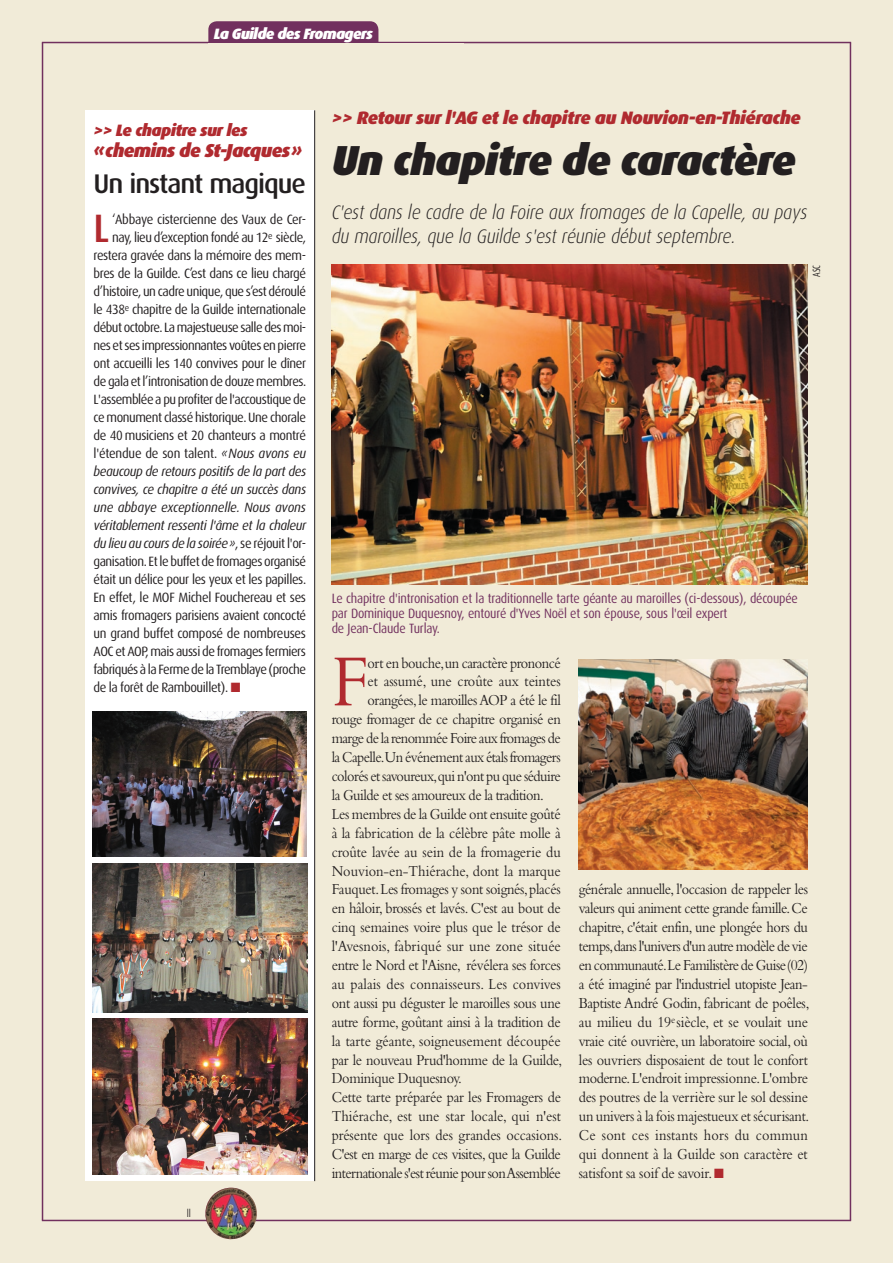
<style>
.page{position:relative;width:893px;height:1263px;background:#f1ebd8}
.page>*{position:absolute;margin:0;border:0;box-sizing:border-box;transform-origin:0 0}
.t1{font:76.65px "Bembo";color:#b02a2f;scale:.9 1}
.t2{font:italic 900 42px "Dax";letter-spacing:-.03em;color:#231f20}
.t3{font:500 39.6px "Dax";color:#b02a2f;scale:.95 1}
.t4{font:500 27px "Dax";letter-spacing:-.04em;color:#231f20}
.t5{font:italic 300 19.65px/24px "Dax";letter-spacing:-.01em;color:#231f20;scale:.9 1}
.t6{font:italic 900 18.75px "Dax";letter-spacing:-.04em;color:#b02a2f}
.t7{font:italic 900 18px "Dax";letter-spacing:-.03em;color:#b02a2f}
.t8{font:italic 900 16.5px "Dax";letter-spacing:-.04em;color:#b02a2f}
.t9{font:15.9px/18.9px "Bembo";letter-spacing:-.02em;color:#231f20;text-align:justify;scale:.9 1}
.t10{font:15.9px "Bembo";color:#231f20;scale:.9 1}
.t11{font:15.9px "Bembo";letter-spacing:-.04em;color:#231f20;scale:.9 1}
.t12{font:15.9px "Bembo";letter-spacing:.005em;color:#231f20;scale:.9 1}
.t13{font:italic 900 15px "Dax";letter-spacing:-.05em;color:#fff}
.t14{font:13.5px "Dax";letter-spacing:-.035em;color:#231f20;scale:.94 1}
.t15{font:13.5px/15px "Dax";letter-spacing:-.015em;color:#71305e;scale:.9 1}
.t16{font:italic 13.5px "Dax";letter-spacing:-.03em;color:#231f20;scale:.94 1}
.t17{font:13.5px "Dax";letter-spacing:-.015em;color:#231f20;scale:.94 1}
.t18{font:italic 13.5px "Dax";letter-spacing:-.01em;color:#231f20;scale:.94 1}
.t19{font:300 12px "Dax";color:#231f20}
.t20{font:10.5px "Dax";color:#231f20;scale:.75 1}
.s1{font-style:italic}
.s2{font-style:normal}
.s3{color:#b02a2f}
</style>
<div class="page">
<div style="left:208px;top:21px;width:170px;height:21px;background:#71305e"></div>
<hr style="left:42px;top:42px;width:809px;height:1px;background:#71305e">
<hr style="left:42px;top:1220px;width:809px;height:1px;background:#71305e">
<hr style="left:850px;top:43px;width:1px;height:1177px;background:#71305e">
<hr style="left:42px;top:43px;width:1px;height:1177px;background:#71305e">
<img style="left:332px;top:264px;width:476px;height:320px">
<img style="left:578px;top:659px;width:230px;height:211px">
<div style="left:85px;top:110px;width:230px;height:1071px;background:#fff"></div>
<hr style="left:314px;top:110px;width:1px;height:1071px;background:#231f20">
<img style="left:92px;top:1019px;width:215px;height:156px">
<img style="left:93px;top:863px;width:214px;height:149px">
<img style="left:92px;top:712px;width:215px;height:145px">
<p class="t13" style="left:214px;top:25px;width:161px">La Guilde des Fromagers</p>
<p class="t8" style="left:94px;top:120px;width:155px">&gt;&gt; Le chapitre sur les</p>
<p class="t6" style="left:94px;top:139px;width:210px">« chemins de St-Jacques »</p>
<h3 class="t4" style="left:94px;top:168px;width:214px">Un instant magique</h3>
<h3 class="t3" style="left:94px;top:206px;width:18px">L</h3>
<p class="t14" style="left:112px;top:211px;width:208px">‘Abbaye cistercienne des Vaux de Cer-</p>
<p class="t14" style="left:112px;top:229px;width:208px">nay, lieu d’exception fondé au 12<sup>e</sup> siècle,</p>
<p class="t14" style="left:94px;top:247px;width:228px">restera gravée dans la mémoire des mem-</p>
<p class="t14" style="left:94px;top:265px;width:228px">bres de la Guilde. C’est dans ce lieu chargé</p>
<p class="t14" style="left:94px;top:283px;width:228px">d’histoire, un cadre unique, que s’est déroulé</p>
<p class="t14" style="left:94px;top:301px;width:228px">le 438<sup>e</sup> chapitre de la Guilde internationale</p>
<p class="t14" style="left:94px;top:319px;width:228px">début octobre. La majestueuse salle des moi-</p>
<p class="t14" style="left:94px;top:337px;width:228px">nes et ses impressionnantes voûtes en pierre</p>
<p class="t14" style="left:94px;top:355px;width:228px">ont accueilli les 140 convives pour le dîner</p>
<p class="t14" style="left:94px;top:373px;width:228px">de gala et l’intronisation de douze membres.</p>
<p class="t14" style="left:94px;top:391px;width:228px">L'assemblée a pu profiter de l'accoustique de</p>
<p class="t14" style="left:94px;top:409px;width:228px">ce monument classé historique. Une chorale</p>
<p class="t14" style="left:94px;top:427px;width:228px">de 40 musiciens et 20 chanteurs a montré</p>
<p class="t17" style="left:94px;top:445px;width:228px">l'étendue de son talent. <span class="s1">« Nous avons eu</span></p>
<p class="t16" style="left:94px;top:463px;width:228px">beaucoup de retours positifs de la part des</p>
<p class="t16" style="left:94px;top:481px;width:228px">convives, ce chapitre a été un succès dans</p>
<p class="t18" style="left:94px;top:499px;width:228px">une abbaye exceptionnelle. Nous avons</p>
<p class="t16" style="left:94px;top:517px;width:228px">véritablement ressenti l'âme et la chaleur</p>
<p class="t16" style="left:94px;top:535px;width:228px">du lieu au cours de la soirée »<span class="s2">, se réjouit l'or-</span></p>
<p class="t14" style="left:94px;top:553px;width:228px">ganisation. Et le buffet de fromages organisé</p>
<p class="t14" style="left:94px;top:571px;width:228px">était un délice pour les yeux et les papilles.</p>
<p class="t14" style="left:94px;top:589px;width:228px">En effet, le MOF Michel Fouchereau et ses</p>
<p class="t14" style="left:94px;top:607px;width:228px">amis fromagers parisiens avaient concocté</p>
<p class="t14" style="left:94px;top:625px;width:228px">un grand buffet composé de nombreuses</p>
<p class="t14" style="left:94px;top:643px;width:228px">AOC et AOP, mais aussi de fromages fermiers</p>
<p class="t14" style="left:94px;top:661px;width:227px">fabriqués à la Ferme de la Tremblaye (proche</p>
<p class="t14" style="left:94px;top:679px;width:158px">de la forêt de Rambouillet). <span class="s3">■</span></p>
<p class="t19" style="left:186px;top:1206px;width:6px">II</p>
<p class="t7" style="left:332px;top:107px;width:471px">&gt;&gt; Retour sur l'AG et le chapitre au Nouvion-en-Thiérache</p>
<h2 class="t2" style="left:332px;top:136px;width:466px">Un chapitre de caractère</h2>
<p class="t5" style="left:332px;top:200px;width:530px">C'est dans le cadre de la Foire aux fromages de la Capelle, au pays du maroilles, que la Guilde s'est réunie début septembre.</p>
<p class="t20" style="left:810px;top:277px;width:18px;rotate:-90deg">ASC</p>
<p class="t15" style="left:332px;top:591px;width:520px">Le chapitre d'intronisation et la traditionnelle tarte géante au maroilles (ci-dessous), découpée par Dominique Duquesnoy, entouré d'Yves Noël et son épouse, sous l'œil expert<br>de Jean-Claude Turlay.</p>
<h1 class="t1" style="left:332px;top:637px;width:42px">F</h1>
<p class="t9" style="left:368px;top:653px;width:216px">ort en bouche, un caractère prononcé</p>
<p class="t9" style="left:368px;top:672px;width:216px">et assumé, une croûte aux teintes</p>
<p class="t9" style="left:368px;top:691px;width:216px">orangées, le maroilles AOP a été le fil</p>
<p class="t9" style="left:332px;top:709px;width:256px">rouge fromager de ce chapitre organisé en</p>
<p class="t11" style="left:332px;top:729px;width:256px">marge de la renommée Foire aux fromages de</p>
<p class="t9" style="left:332px;top:747px;width:256px">la Capelle.Un événement aux étals fromagers</p>
<p class="t9" style="left:332px;top:766px;width:256px">colorés et savoureux,qui n'ont pu que séduire</p>
<p class="t9" style="left:332px;top:785px;width:237px">la Guilde et ses amoureux de la tradition.</p>
<p class="t9" style="left:332px;top:804px;width:256px">Les membres de la Guilde ont ensuite goûté</p>
<p class="t9" style="left:332px;top:823px;width:256px">à la fabrication de la célèbre pâte molle à</p>
<p class="t9" style="left:332px;top:842px;width:256px">croûte lavée au sein de la fromagerie du</p>
<p class="t10" style="left:332px;top:861px;width:256px">Nouvion-en-Thiérache, dont la marque</p>
<p class="t9" style="left:332px;top:880px;width:256px">Fauquet. Les fromages y sont soignés, placés</p>
<p class="t9" style="left:332px;top:898px;width:256px">en hâloir, brossés et lavés. C'est au bout de</p>
<p class="t9" style="left:332px;top:917px;width:256px">cinq semaines voire plus que le trésor de</p>
<p class="t10" style="left:332px;top:937px;width:256px">l'Avesnois, fabriqué sur une zone située</p>
<p class="t9" style="left:332px;top:955px;width:256px">entre le Nord et l'Aisne, révélera ses forces</p>
<p class="t12" style="left:332px;top:975px;width:256px">au palais des connaisseurs. Les convives</p>
<p class="t9" style="left:332px;top:993px;width:256px">ont aussi pu déguster le maroilles sous une</p>
<p class="t9" style="left:332px;top:1012px;width:256px">autre forme, goûtant ainsi à la tradition de</p>
<p class="t9" style="left:332px;top:1031px;width:256px">la tarte géante, soigneusement découpée</p>
<p class="t9" style="left:332px;top:1050px;width:258px">par le nouveau Prud'homme de la Guilde,</p>
<p class="t9" style="left:332px;top:1069px;width:146px">Dominique Duquesnoy.</p>
<p class="t9" style="left:332px;top:1087px;width:256px">Cette tarte préparée par les Fromagers de</p>
<p class="t10" style="left:332px;top:1107px;width:256px">Thiérache, est une star locale, qui n'est</p>
<p class="t9" style="left:332px;top:1125px;width:258px">présente que lors des grandes occasions.</p>
<p class="t9" style="left:332px;top:1144px;width:256px">C'est en marge de ces visites, que la Guilde</p>
<p class="t11" style="left:332px;top:1164px;width:256px">internationale s'est réunie pour son Assemblée</p>
<p class="t9" style="left:579px;top:880px;width:258px">générale annuelle, l'occasion de rappeler les valeurs qui animent cette grande famille. Ce chapitre, c'était enfin, une plongée hors du temps,dans l'univers d'un autre modèle de vie en communauté.Le Familistère de Guise (02) a été imaginé par l'industriel utopiste Jean-Baptiste André Godin, fabricant de poêles, au milieu du 19<sup>e</sup> siècle, et se voulait une vraie cité ouvrière, un laboratoire social, où les ouvriers disposaient de tout le confort moderne. L'endroit impressionne. L'ombre des poutres de la verrière sur le sol dessine un univers à la fois majestueux et sécurisant.<br>Ce sont ces instants hors du commun qui donnent à la Guilde son caractère et satisfont sa soif de savoir. <span class="s3">■</span></p>
</div>
